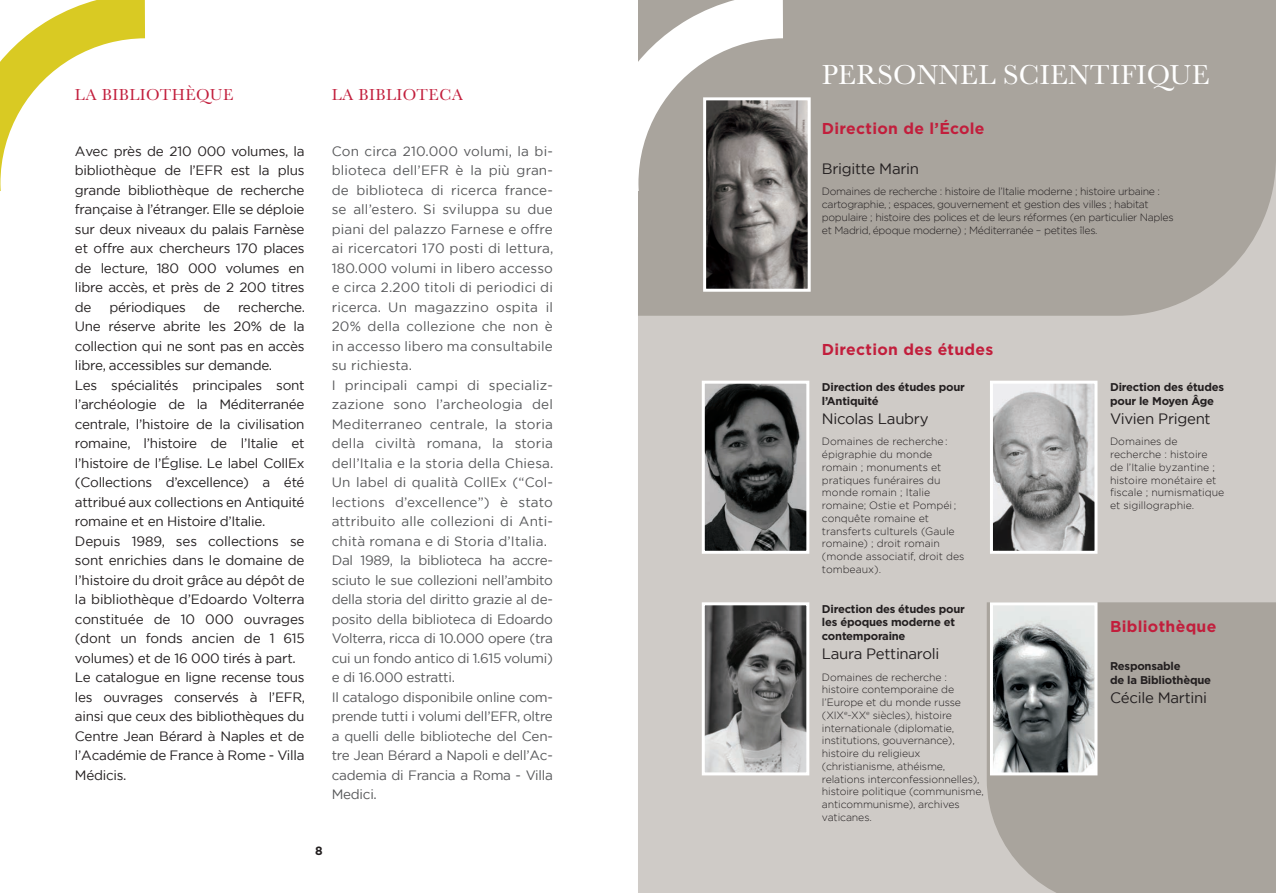
<style>
.page{position:relative;width:1276px;height:893px;background:#fff}
.page>*{position:absolute;margin:0;border:0;box-sizing:border-box;transform-origin:0 0}
.t1{font:28.5px "Baskerville";letter-spacing:.01em;color:#fff}
.t2{font:16.5px "Baskerville";letter-spacing:.03em;color:#c21e3c}
.t3{font:700 15.75px "Gotham";letter-spacing:.02em;color:#c21e3c}
.t4{font:15px "Gotham";letter-spacing:-.02em;color:#231f20}
.t5{font:13.5px/19.5px "Gotham";letter-spacing:.01em;color:#57585a}
.t6{font:13.5px/19.5px "Gotham";letter-spacing:-.02em;color:#231f20;text-align:justify}
.t7{font:700 12px "Gotham";color:#231f20}
.t8{font:700 11.25px/13.5px "Gotham";letter-spacing:-.02em;color:#231f20}
.t9{font:300 10.5px/12.8px "Gotham";letter-spacing:-.01em;color:#231f20}
.t10{font:300 10.5px/12.8px "Gotham";letter-spacing:-.03em;color:#231f20}
</style>
<div class="page">
<div style="left:638px;top:316px;width:638px;height:577px;background:#cfcbc7"></div>
<div style="left:986px;top:602px;width:290px;height:291px;background:#a9a49d"></div>
<div style="left:638px;top:0;width:638px;height:316px;background:#a9a49d"></div>
<svg style="left:0;top:0;width:145px;height:191px"></svg>
<svg style="left:638px;top:0;width:145px;height:191px"></svg>
<img style="left:707px;top:101px;width:99px;height:187px">
<div style="left:703px;top:97px;width:107px;height:195px;border:3px solid #fff"></div>
<img style="left:706px;top:606px;width:99px;height:165px">
<div style="left:702px;top:602px;width:107px;height:173px;border:3px solid #fff"></div>
<img style="left:994px;top:385px;width:99px;height:165px">
<div style="left:990px;top:381px;width:107px;height:173px;border:3px solid #fff"></div>
<img style="left:706px;top:385px;width:99px;height:165px">
<div style="left:702px;top:381px;width:107px;height:173px;border:3px solid #fff"></div>
<img style="left:994px;top:606px;width:99px;height:165px">
<div style="left:990px;top:602px;width:107px;height:173px;border:3px solid #fff"></div>
<p class="t2" style="left:75px;top:84px;width:160px">LA BIBLIOTHÈQUE</p>
<p class="t2" style="left:332px;top:84px;width:133px">LA BIBLIOTECA</p>
<p class="t6" style="left:75px;top:141px;width:231px">Avec près de 210 000 volumes, la bibliothèque de l’EFR est la plus grande bibliothèque de recherche française à l’étranger. Elle se déploie sur deux niveaux du palais Farnèse et offre aux chercheurs 170 places de lecture, 180 000 volumes en libre accès, et près de 2 200 titres de</p>
<p class="t6" style="left:109px;top:297px;width:78px">périodiques</p>
<p class="t6" style="left:204px;top:297px;width:18px">de</p>
<p class="t6" style="left:75px;top:297px;width:232px;text-align:left;text-indent:163px">recherche.<br>Une réserve abrite les 20% de la collection qui ne sont pas en accès libre, accessibles sur demande.<br>Les spécialités principales sont l’archéologie de la Méditerranée centrale, l’histoire de la civilisation romaine, l’histoire de l’Italie et l’histoire de l’Église. Le label CollEx (Collections d’excellence) a été attribué aux collections en Antiquité romaine et en Histoire d’Italie.<br>Depuis 1989, ses collections se sont enrichies dans le domaine de l’histoire du droit grâce au dépôt de la bibliothèque d’Edoardo Volterra constituée de 10 000 ouvrages (dont un fonds ancien de 1 615 volumes) et de 16 000 tirés à part.<br>Le catalogue en ligne recense tous les ouvrages conservés à l’EFR, ainsi que ceux des bibliothèques du<br>Centre Jean Bérard à Naples et de l’Académie de France à Rome - Villa<br>Médicis.</p>
<p class="t5" style="left:332px;top:141px;width:223px">Con circa 210.000 volumi, la bi&shy;blioteca dell’EFR è la più gran&shy;de biblioteca di ricerca france&shy;se all’estero. Si sviluppa su due piani del palazzo Farnese e offre ai ricercatori 170 posti di lettura,<br>180.000 volumi in libero accesso e circa 2.200 titoli di periodici di ricerca. Un magazzino ospita il<br>20% della collezione che non è in accesso libero ma consultabile su richiesta.<br>I principali campi di specializ&shy;zazione sono l’archeologia del<br>Mediterraneo centrale, la storia della civiltà romana, la storia dell’Italia e la storia della Chiesa.<br>Un label di qualità CollEx (“Col&shy;lections d’excellence”) è stato attribuito alle collezioni di Anti&shy;chità romana e di Storia d’Italia.<br>Dal 1989, la biblioteca ha accre&shy;sciuto le sue collezioni nell’ambito della storia del diritto grazie al de&shy;posito della biblioteca di Edoardo<br>Volterra, ricca di 10.000 opere (tra cui un fondo antico di 1.615 volumi) e di 16.000 estratti.<br>Il catalogo disponibile online com&shy;prende tutti i volumi dell’EFR, oltre a quelli delle biblioteche del Cen&shy;tre Jean Bérard a Napoli e dell’Ac&shy;cademia di Francia a Roma - Villa<br>Medici.</p>
<p class="t7" style="left:315px;top:843px;width:9px">8</p>
<h1 class="t1" style="left:822px;top:57px;width:389px">PERSONNEL SCIENTIFIQUE</h1>
<p class="t3" style="left:822px;top:118px;width:164px">Direction de l’École</p>
<p class="t4" style="left:822px;top:159px;width:99px">Brigitte Marin</p>
<p class="t10" style="left:822px;top:185px;width:353px">Domaines de recherche : histoire de l’Italie moderne ; histoire urbaine : cartographie, ; espaces, gouvernement et gestion des villes ; habitat populaire ; histoire des polices et de leurs réformes (en particulier Naples et Madrid, époque moderne) ; Méditerranée – petites îles.</p>
<p class="t3" style="left:822px;top:339px;width:173px">Direction des études</p>
<p class="t8" style="left:822px;top:380px;width:144px">Direction des études pour l’Antiquité</p>
<p class="t4" style="left:822px;top:409px;width:108px">Nicolas Laubry</p>
<p class="t9" style="left:822px;top:435px;width:144px">Domaines de recherche : épigraphie du monde romain ; monuments et pratiques funéraires du monde romain ; Italie romaine; Ostie et Pompéi ; conquête romaine et transferts culturels (Gaule romaine) ; droit romain (monde associatif, droit des tombeaux).</p>
<p class="t8" style="left:822px;top:602px;width:144px">Direction des études pour les époques moderne et contemporaine</p>
<p class="t4" style="left:822px;top:644px;width:119px">Laura Pettinaroli</p>
<p class="t9" style="left:822px;top:670px;width:163px">Domaines de recherche : histoire contemporaine de l’Europe et du monde russe (XIX<sup>e</sup>-XX<sup>e</sup> siècles), histoire internationale (diplomatie, institutions, gouvernance), histoire du religieux (christianisme, athéisme, relations interconfessionnelles), histoire politique (communisme, anticommunisme), archives vaticanes.</p>
<p class="t8" style="left:1110px;top:380px;width:115px">Direction des études pour le Moyen Âge</p>
<p class="t4" style="left:1110px;top:409px;width:102px">Vivien Prigent</p>
<p class="t9" style="left:1110px;top:435px;width:116px">Domaines de recherche : histoire<br>de l’Italie byzantine ; histoire monétaire et fiscale ; numismatique et sigillographie.</p>
<p class="t3" style="left:1110px;top:616px;width:108px">Bibliothèque</p>
<p class="t8" style="left:1110px;top:659px;width:102px">Responsable<br>de la Bibliothèque</p>
<p class="t4" style="left:1110px;top:688px;width:98px">Cécile Martini</p>
</div>
